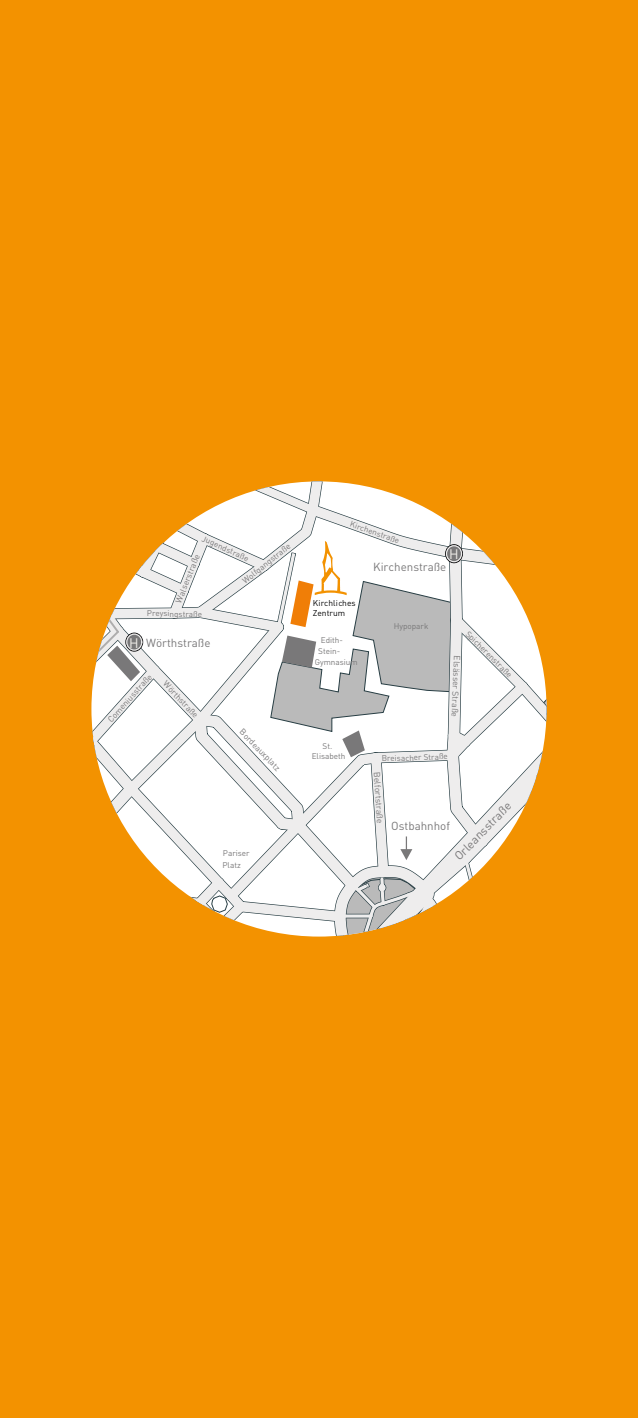
<style>
.page{position:relative;width:638px;height:1418px;background:#fff}
.page>*{position:absolute;margin:0;border:0;box-sizing:border-box;transform-origin:0 0}
.t1{font:13.75px "DIN";color:#f1efea}
.t2{font:12px "DIN";color:#797879}
.t3{font:11.5px "DIN";color:#797879}
.t4{font:8.75px "DIN";color:#797879}
.t5{font:8.5px "DIN";color:#797879}
.t6{font:8.5px/10.2px "DIN";color:#020203}
.t7{font:8.25px/10.2px "DIN";color:#797879;text-align:center}
</style>
<div class="page">
<div style="left:0;top:0;width:638px;height:1417px;background:#f39200"></div>
<svg style="left:91px;top:481px;width:455px;height:455px"></svg>
<p class="t7" style="left:204px;top:533px;width:52px;rotate:24deg">Jugendstraße</p>
<p class="t7" style="left:240px;top:577px;width:60px;rotate:-38deg">Wolfgangstraße</p>
<p class="t4" style="left:173px;top:600px;width:53px;rotate:-68deg">Walserstraße</p>
<p class="t7" style="left:147px;top:608px;width:57px;rotate:1deg">Preysingstraße</p>
<p class="t7" style="left:352px;top:518px;width:53px;rotate:20deg">Kirchenstraße</p>
<h1 class="t1" style="left:449px;top:546px;width:11px">H</h1>
<p class="t6" style="left:313px;top:598px;width:44px">Kirchliches<br>Zentrum</p>
<h3 class="t3" style="left:373px;top:560px;width:75px">Kirchenstraße</h3>
<h1 class="t1" style="left:129px;top:634px;width:11px">H</h1>
<h3 class="t3" style="left:146px;top:636px;width:66px">Wörthstraße</h3>
<p class="t7" style="left:321px;top:635px;width:24px">Edith-</p>
<p class="t7" style="left:318px;top:646px;width:24px">Stein-</p>
<p class="t7" style="left:315px;top:657px;width:44px">Gymnasium</p>
<p class="t5" style="left:105px;top:718px;width:63px;rotate:-48deg">Comeniusstraße</p>
<p class="t5" style="left:169px;top:679px;width:48px;rotate:47deg">Wörthstraße</p>
<p class="t5" style="left:245px;top:727px;width:56px;rotate:46deg">Bordeauxplatz</p>
<p class="t7" style="left:222px;top:847px;width:29px;line-height:12.2px;text-align:left">Pariser<br>Platz</p>
<p class="t7" style="left:312px;top:741px;width:35px">St.<br>Elisabeth</p>
<p class="t7" style="left:394px;top:621px;width:36px">Hypopark</p>
<p class="t5" style="left:471px;top:629px;width:63px;rotate:45deg">Spicherenstraße</p>
<p class="t4" style="left:462px;top:655px;width:63px;rotate:92deg">Elsässer Straße</p>
<p class="t7" style="left:381px;top:753px;width:68px;rotate:-2deg">Breisacher Straße</p>
<p class="t4" style="left:382px;top:771px;width:53px;rotate:86deg">Belfortstraße</p>
<h2 class="t2" style="left:451px;top:853px;width:77px;rotate:-46deg">Orleansstraße</h2>
<h3 class="t3" style="left:391px;top:819px;width:60px">Ostbahnhof</h3>
</div>
